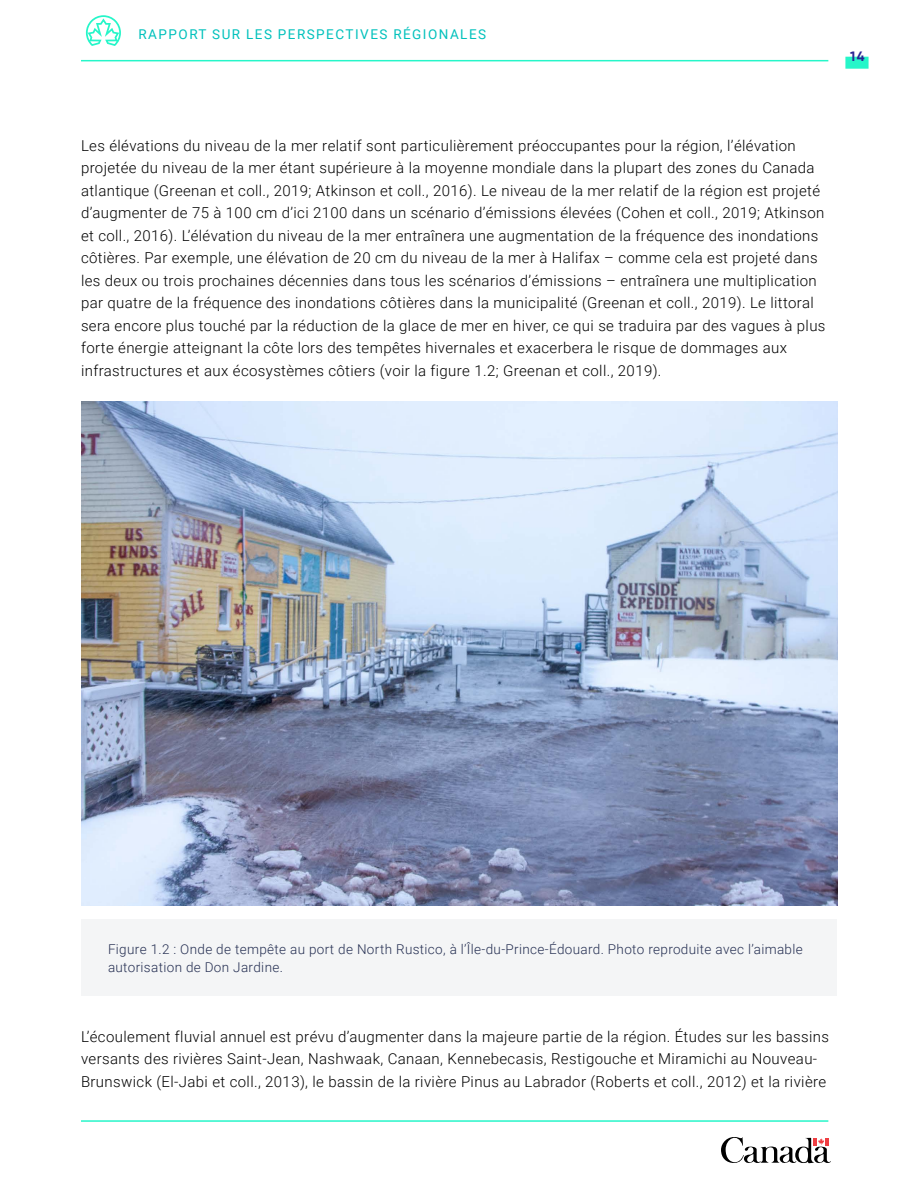
<style>
.page{position:relative;width:918px;height:1188px;background:#fff}
.page>*{position:absolute;margin:0;border:0;box-sizing:border-box;transform-origin:0 0}
.t1{font:300 15px/22.5px "Roboto";letter-spacing:.025em;color:#000}
.Figure_Caption{font:300 13.5px/18px "Roboto";letter-spacing:.025em;color:#252f52}
.t2{font:13.5px "Roboto";letter-spacing:.11em;color:#00c1bc}
.t3{font:700 13.5px "Gilroy";color:#2a2594}
</style>
<div class="page">
<svg style="left:721px;top:1137px;width:110px;height:27px"></svg>
<div style="left:845px;top:57px;width:24px;height:12px;background:#26f6c9"></div>
<hr style="left:81px;top:1120px;width:747px;height:2px;background:#26f6c9">
<hr style="left:81px;top:60px;width:747px;height:1px;background:#26f6c9">
<svg style="left:86px;top:15px;width:35px;height:31px"></svg>
<div style="left:81px;top:920px;width:756px;height:76px;background:#f4f5f6"></div>
<img style="left:81px;top:402px;width:756px;height:504px">
<p class="t2" style="left:138px;top:25px;width:349px">RAPPORT SUR LES PERSPECTIVES RÉGIONALES</p>
<p class="t3" style="left:850px;top:48px;width:16px">14</p>
<p class="t1" style="left:81px;top:134px;width:746px">Les élévations du niveau de la mer relatif sont particulièrement préoccupantes pour la région, l’élévation projetée du niveau de la mer étant supérieure à la moyenne mondiale dans la plupart des zones du Canada atlantique (Greenan et coll., 2019; Atkinson et coll., 2016). Le niveau de la mer relatif de la région est projeté d’augmenter de 75 à 100 cm d’ici 2100 dans un scénario d’émissions élevées (Cohen et coll., 2019; Atkinson et coll., 2016). L’élévation du niveau de la mer entraînera une augmentation de la fréquence des inondations côtières. Par exemple, une élévation de 20 cm du niveau de la mer à Halifax – comme cela est projeté dans les deux ou trois prochaines décennies dans tous les scénarios d’émissions – entraînera une multiplication par quatre de la fréquence des inondations côtières dans la municipalité (Greenan et coll., 2019). Le littoral sera encore plus touché par la réduction de la glace de mer en hiver, ce qui se traduira par des vagues à plus forte énergie atteignant la côte lors des tempêtes hivernales et exacerbera le risque de dommages aux infrastructures et aux écosystèmes côtiers (voir la figure 1.2; Greenan et coll., 2019).</p>
<p class="Figure_Caption" style="left:108px;top:940px;width:696px">Figure 1.2 : Onde de tempête au port de North Rustico, à l’Île-du-Prince-Édouard. Photo reproduite avec l’aimable autorisation de Don Jardine.</p>
<p class="t1" style="left:81px;top:1025px;width:750px">L’écoulement fluvial annuel est prévu d’augmenter dans la majeure partie de la région. Études sur les bassins versants des rivières Saint-Jean, Nashwaak, Canaan, Kennebecasis, Restigouche et Miramichi au Nouveau-<br>Brunswick (El-Jabi et coll., 2013), le bassin de la rivière Pinus au Labrador (Roberts et coll., 2012) et la rivière</p>
</div>
